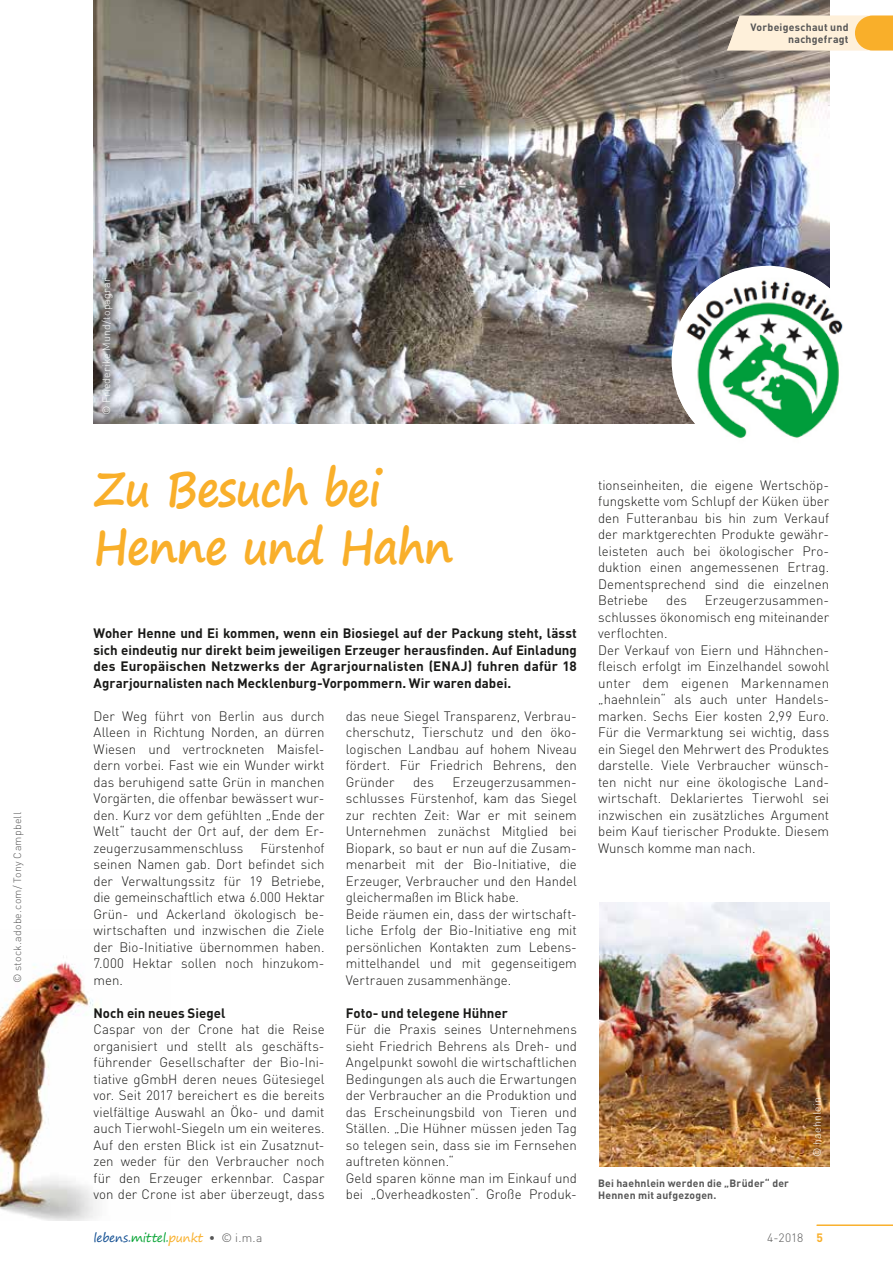
<style>
.page{position:relative;width:893px;height:1263px;background:#fff}
.page>*{position:absolute;margin:0;border:0;box-sizing:border-box;transform-origin:0 0}
.t1{font:700 48px/57.6px "Segoe Print";letter-spacing:-.02em;color:#f9af2a;scale:.9 1}
.t2{font:300 13.5px/16.5px "DINOT";color:#1a1a18;text-align:justify}
.t3{font:700 13.5px/16.5px "DINOT";color:#1a1a18;text-align:justify}
.t4{font:12px "Segoe Print";letter-spacing:-.025em;color:#155193}
.t5{font:300 12px "DINOT";color:#565656}
.t6{font:700 10.5px/12.6px "DINOT";letter-spacing:.02em;color:#565656}
.t7{font:300 10.5px "DINOT";letter-spacing:.02em;color:#fff}
.t8{font:300 10.5px "DINOT";letter-spacing:.02em;color:#565656}
.s1{color:#0aa537}
.s2{color:#f9af2a}
.s3{font-family:"DINOT";font-weight:300;color:#565656}
.s4{font-weight:700;color:#f9af2a}
</style>
<div class="page">
<img style="left:0;top:962px;width:98px;height:258px">
<img style="left:94px;top:0;width:735px;height:424px">
<img style="left:599px;top:902px;width:230px;height:264px">
<div style="left:672px;top:266px;width:192px;height:191px;background:#fff;border-radius:50%"></div>
<img style="left:677px;top:272px;width:166px;height:166px">
<div style="left:101px;top:277px;width:18px;height:145px;background:#1a1a18;opacity:.75"></div>
<svg style="left:727px;top:16px;width:166px;height:34px;background:#f7ddb0"></svg>
<hr style="left:817px;top:1225px;width:76px;height:1px;background:#f9af2a">
<p class="t6" style="left:750px;top:20px;width:100px;text-align:right">Vorbeigeschaut und nachgefragt</p>
<p class="t6" style="left:835px;top:27px;width:15px">XX</p>
<p class="t8" style="left:11px;top:983px;width:172px;rotate:-90deg">© stock.adobe.com/ Tony Campbell</p>
<p class="t7" style="left:100px;top:415px;width:138px;rotate:-90deg">© Friederike Mund/topagrar</p>
<h1 class="t1" style="left:94px;top:459px;width:401px">Zu Besuch bei<br>Henne und Hahn</h1>
<p class="t3" style="left:94px;top:625px;width:485px">Woher Henne und Ei kommen, wenn ein Biosiegel auf der Packung steht, lässt sich eindeutig nur direkt beim jeweiligen Erzeuger herausfinden. Auf Einladung des Europäischen Netzwerks der Agrarjournalisten (ENAJ) fuhren dafür 18<br>Agrarjournalisten nach Mecklenburg-Vorpommern. Wir waren dabei.</p>
<p class="t2" style="left:94px;top:707px;width:233px">Der Weg führt von Berlin aus durch Alleen in Richtung Norden, an dürren Wiesen und vertrockneten Maisfel&shy;dern vorbei. Fast wie ein Wunder wirkt das beruhigend satte Grün in manchen Vorgärten, die offenbar bewässert wur&shy;den. Kurz vor dem gefühlten „Ende der Welt“ taucht der Ort auf, der dem Er&shy;zeugerzusammenschluss</p>
<p class="t2" style="left:346px;top:707px;width:233px">das neue Siegel Transparenz, Verbrau&shy;cherschutz, Tierschutz und den öko&shy;logischen Landbau auf hohem Niveau fördert. Für Friedrich Behrens, den Gründer</p>
<p class="t2" style="left:346px;top:773px;width:233px;text-align:left;text-indent:107px">Erzeugerzusammen&shy;schlusses Fürstenhof, kam das Siegel zur rechten Zeit: War er mit seinem Unternehmen zunächst Mitglied bei Biopark, so baut er nun auf die Zusam&shy;menarbeit mit der Bio-Initiative, die Erzeuger, Verbraucher und den Handel gleichermaßen im Blick habe.<br>Beide räumen ein, dass der wirtschaft&shy;liche Erfolg der Bio-Initiative eng mit persönlichen Kontakten zum Lebens&shy;mittelhandel und mit gegenseitigem Vertrauen zusammenhänge.</p>
<p class="t3" style="left:346px;top:1004px;width:163px">Foto- und telegene Hühner</p>
<p class="t2" style="left:346px;top:1021px;width:233px;text-align:left">Für die Praxis seines Unternehmens sieht Friedrich Behrens als Dreh- und Angelpunkt sowohl die wirtschaftlichen Bedingungen als auch die Erwartungen der Verbraucher an die Produktion und das Erscheinungsbild von Tieren und Ställen. „Die Hühner müssen jeden Tag so telegen sein, dass sie im Fernsehen auftreten können.“<br>Geld sparen könne man im Einkauf und bei „Overheadkosten“. Große Produk-</p>
<p class="t2" style="left:413px;top:773px;width:22px">des</p>
<p class="t2" style="left:94px;top:839px;width:233px;text-indent:167px">Fürstenhof seinen Namen gab. Dort befindet sich der Verwaltungssitz für 19 Betriebe, die gemeinschaftlich etwa 6.000 Hektar Grün- und Ackerland ökologisch be&shy;wirtschaften und inzwischen die Ziele der Bio-Initiative übernommen haben.<br>7.000 Hektar sollen noch hinzukom&shy;men.</p>
<p class="t3" style="left:94px;top:1004px;width:133px">Noch ein neues Siegel</p>
<p class="t2" style="left:94px;top:1021px;width:233px">Caspar von der Crone hat die Reise organisiert und stellt als geschäfts&shy;führender Gesellschafter der Bio-Ini&shy;tiative gGmbH deren neues Gütesiegel vor. Seit 2017 bereichert es die bereits vielfältige Auswahl an Öko- und damit auch Tierwohl-Siegeln um ein weiteres.<br>Auf den ersten Blick ist ein Zusatznut&shy;zen weder für den Verbraucher noch für den Erzeuger erkennbar. Caspar von der Crone ist aber überzeugt, dass</p>
<p class="t2" style="left:598px;top:476px;width:233px">tionseinheiten, die eigene Wertschöp&shy;fungskette vom Schlupf der Küken über den Futteranbau bis hin zum Verkauf der marktgerechten Produkte gewähr&shy;leisteten auch bei ökologischer Pro&shy;duktion einen angemessenen Ertrag.<br>Dementsprechend sind die einzelnen Betriebe</p>
<p class="t2" style="left:598px;top:592px;width:233px;text-align:left;text-indent:107px">Erzeugerzusammen&shy;schlusses ökonomisch eng miteinander verflochten.<br>Der Verkauf von Eiern und Hähnchen&shy;fleisch erfolgt im Einzelhandel sowohl unter dem eigenen Markennamen „haehnlein“ als auch unter Handels&shy;marken. Sechs Eier kosten 2,99 Euro.<br>Für die Vermarktung sei wichtig, dass ein Siegel den Mehrwert des Produktes darstelle. Viele Verbraucher wünsch&shy;ten nicht nur eine ökologische Land&shy;wirtschaft. Deklariertes Tierwohl sei inzwischen ein zusätzliches Argument beim Kauf tierischer Produkte. Diesem Wunsch komme man nach.</p>
<p class="t2" style="left:666px;top:592px;width:22px">des</p>
<p class="t6" style="left:598px;top:1176px;width:192px">Bei haehnlein werden die „Brüder“ der<br>Hennen mit aufgezogen.</p>
<p class="t7" style="left:810px;top:1157px;width:61px;rotate:-90deg">© haehnlein</p>
<p class="t4" style="left:94px;top:1227px;width:170px">lebens.<span class="s1">mittel.</span><span class="s2">punkt</span> <span class="s3">• © i.m.a</span></p>
<p class="t5" style="left:767px;top:1231px;width:58px">4-2018 <span class="s4">5</span></p>
</div>
